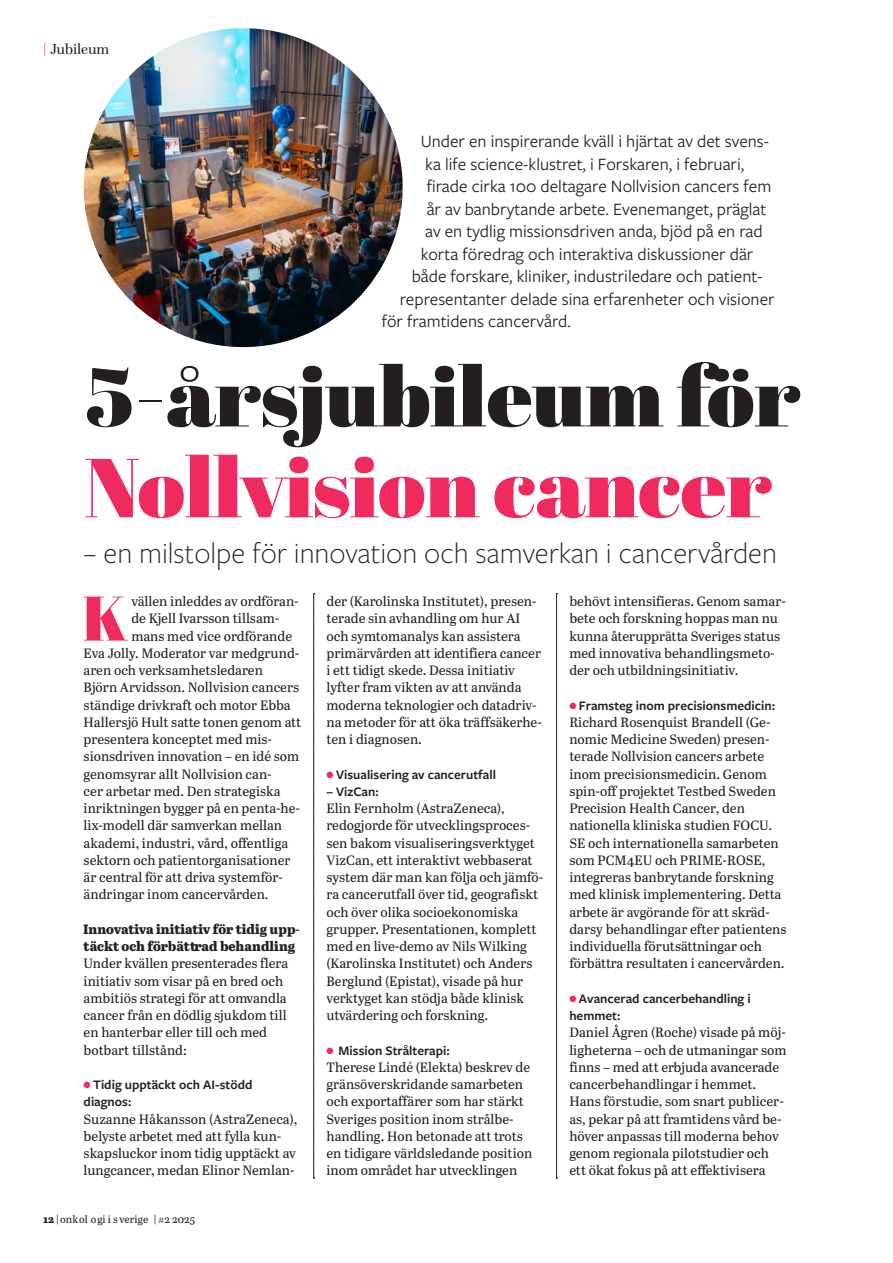
<style>
.page{position:relative;width:893px;height:1263px;background:#fff}
.page>*{position:absolute;margin:0;border:0;box-sizing:border-box;transform-origin:0 0}
.t1{font:900 83.4px "Abril Display";color:#231f20;scale:1.06 1}
.t2{font:900 83.4px "Abril Display";color:#ee2a5e;scale:1.06 1}
.t3{font:900 62.85px "Abril Display";color:#ee2a5e}
.t4{font:300 30.3px "Freight Sans Pro";color:#231f20}
.t5{font:18px "Freight Sans Pro";color:#231f20}
.t6{font:14.25px "Abril Display";letter-spacing:-.01em;color:#231f20}
.t7{font:13.5px/17.2px "Abril Text";color:#231f20}
.t8{font:600 13.5px/17.2px "Freight Sans Pro";color:#231f20}
.t9{font:800 13.5px/17.2px "Abril Text";color:#231f20}
.t10{font:10.5px "Abril Text";color:#231f20}
.s1{color:#ee2a5e}
.s2{font-weight:800}
</style>
<div class="page">
<svg style="left:313px;top:593px;width:2px;height:586px"></svg>
<svg style="left:556px;top:593px;width:2px;height:586px"></svg>
<img style="left:84px;top:28px;width:319px;height:319px;border-radius:159px">
<p class="t6" style="left:43px;top:39px;width:68px"><span class="s1">|</span> Jubileum</p>
<h3 class="t5" style="left:421px;top:129px;width:350px">Under en inspirerande kväll i hjärtat av det svens-</h3>
<h3 class="t5" style="left:425px;top:152px;width:320px">ka life science-klustret, i Forskaren, i februari,</h3>
<h3 class="t5" style="left:427px;top:174px;width:346px">firade cirka 100 deltagare Nollvision cancers fem</h3>
<h3 class="t5" style="left:427px;top:197px;width:341px">år av banbrytande arbete. Evenemanget, präglat</h3>
<h3 class="t5" style="left:425px;top:219px;width:339px">av en tydlig missionsdriven anda, bjöd på en rad</h3>
<h3 class="t5" style="left:421px;top:242px;width:334px">korta föredrag och interaktiva diskussioner där</h3>
<h3 class="t5" style="left:412px;top:264px;width:351px">både forskare, kliniker, industriledare och patient-</h3>
<h3 class="t5" style="left:400px;top:287px;width:376px">representanter delade sina erfarenheter och visioner</h3>
<h3 class="t5" style="left:382px;top:309px;width:191px">för framtidens cancervård.</h3>
<h1 class="t1" style="left:86px;top:338px;width:675px">5-årsjubileum för</h1>
<h1 class="t2" style="left:86px;top:429px;width:649px">Nollvision cancer</h1>
<h3 class="t4" style="left:84px;top:532px;width:695px">– en milstolpe för innovation och samverkan i cancervården</h3>
<h2 class="t3" style="left:83px;top:574px;width:46px">K</h2>
<p class="t7" style="left:131px;top:592px;width:169px">vällen inleddes av ordföran-</p>
<p class="t7" style="left:131px;top:609px;width:150px">de Kjell Ivarsson tillsam-</p>
<p class="t7" style="left:131px;top:627px;width:162px">mans med vice ordförande</p>
<p class="t7" style="left:84px;top:644px;width:217px">Eva Jolly. Moderator var medgrund-</p>
<p class="t7" style="left:84px;top:661px;width:181px">aren och verksamhetsledaren</p>
<p class="t7" style="left:84px;top:678px;width:217px">Björn Arvidsson. Nollvision cancers</p>
<p class="t7" style="left:84px;top:696px;width:209px">ständige drivkraft och motor Ebba</p>
<p class="t7" style="left:84px;top:713px;width:219px">Hallersjö Hult satte tonen genom att</p>
<p class="t7" style="left:84px;top:730px;width:190px">presentera konceptet med mis-</p>
<p class="t7" style="left:84px;top:747px;width:217px">sionsdriven innovation – en idé som</p>
<p class="t7" style="left:84px;top:765px;width:190px">genomsyrar allt Nollvision can-</p>
<p class="t7" style="left:84px;top:782px;width:199px">cer arbetar med. Den strategiska</p>
<p class="t7" style="left:84px;top:799px;width:218px">inriktningen bygger på en penta-he-</p>
<p class="t7" style="left:84px;top:816px;width:200px">lix-modell där samverkan mellan</p>
<p class="t7" style="left:84px;top:834px;width:206px">akademi, industri, vård, offentliga</p>
<p class="t7" style="left:84px;top:851px;width:208px">sektorn och patientorganisationer</p>
<p class="t7" style="left:84px;top:868px;width:201px">är central för att driva systemför-</p>
<p class="t7" style="left:84px;top:885px;width:187px">ändringar inom cancervården.</p>
<p class="t9" style="left:84px;top:920px;width:218px">Innovativa initiativ för tidig upp&shy;täckt och förbättrad behandling</p>
<p class="t7" style="left:84px;top:954px;width:206px">Under kvällen presenterades flera initiativ som visar på en bred och ambitiös strategi för att omvandla cancer från en dödlig sjukdom till en hanterbar eller till och med botbart tillstånd:</p>
<p class="t8" style="left:84px;top:1075px;width:170px"><span class="s1">●</span> Tidig upptäckt och AI-stödd diagnos:</p>
<p class="t7" style="left:84px;top:1110px;width:215px">Suzanne Håkansson (AstraZeneca), belyste arbetet med att fylla kun&shy;skapsluckor inom tidig upptäckt av lungcancer, medan Elinor Nemlan-</p>
<p class="t10" style="left:43px;top:1212px;width:154px"><span class="s2">12</span> |onkol ogi i s verige | #2 2025</p>
<p class="t7" style="left:326px;top:592px;width:217px">der (Karolinska Institutet), presen&shy;terade sin avhandling om hur AI och symtomanalys kan assistera primärvården att identifiera cancer i ett tidigt skede. Dessa initiativ lyfter fram vikten av att använda moderna teknologier och datadriv&shy;na metoder för att öka träffsäkerhe&shy;ten i diagnosen.</p>
<p class="t8" style="left:326px;top:765px;width:171px"><span class="s1">●</span> Visualisering av cancerutfall</p>
<p class="t8" style="left:326px;top:782px;width:54px">– VizCan:</p>
<p class="t7" style="left:326px;top:799px;width:218px">Elin Fernholm (AstraZeneca), redogjorde för utvecklingsproces&shy;sen bakom visualiseringsverktyget VizCan, ett interaktivt webbaserat system där man kan följa och jämfö&shy;ra cancerutfall över tid, geografiskt och över olika socioekonomiska grupper. Presentationen, komplett med en live-demo av Nils Wilking (Karolinska Institutet) och Anders Berglund (Epistat), visade på hur verktyget kan stödja både klinisk utvärdering och forskning.</p>
<p class="t8" style="left:326px;top:1041px;width:125px"><span class="s1">●</span> Mission Strålterapi:</p>
<p class="t7" style="left:326px;top:1058px;width:207px">Therese Lindé (Elekta) beskrev de gränsöverskridande samarbeten och exportaffärer som har stärkt Sveriges position inom strålbe&shy;handling. Hon betonade att trots en tidigare världsledande position inom området har utvecklingen</p>
<p class="t7" style="left:569px;top:592px;width:218px">behövt intensifieras. Genom samar&shy;bete och forskning hoppas man nu kunna återupprätta Sveriges status med innovativa behandlingsmeto&shy;der och utbildningsinitiativ.</p>
<p class="t8" style="left:569px;top:696px;width:207px"><span class="s1">●</span> Framsteg inom precisionsmedicin:</p>
<p class="t7" style="left:569px;top:713px;width:219px">Richard Rosenquist Brandell (Ge&shy;nomic Medicine Sweden) presen&shy;terade Nollvision cancers arbete inom precisionsmedicin. Genom spin-off projektet Testbed Sweden Precision Health Cancer, den nationella kliniska studien FOCU.<br>SE och internationella samarbeten som PCM4EU och PRIME-ROSE, integreras banbrytande forskning med klinisk implementering. Detta arbete är avgörande för att skräd&shy;darsy behandlingar efter patientens individuella förutsättningar och förbättra resultaten i cancervården.</p>
<p class="t8" style="left:569px;top:989px;width:183px"><span class="s1">●</span> Avancerad cancerbehandling i hemmet:</p>
<p class="t7" style="left:569px;top:1023px;width:219px">Daniel Ågren (Roche) visade på möj&shy;ligheterna – och de utmaningar som finns – med att erbjuda avancerade cancerbehandlingar i hemmet.<br>Hans förstudie, som snart publicer&shy;as, pekar på att framtidens vård be&shy;höver anpassas till moderna behov genom regionala pilotstudier och ett ökat fokus på att effektivisera</p>
</div>
